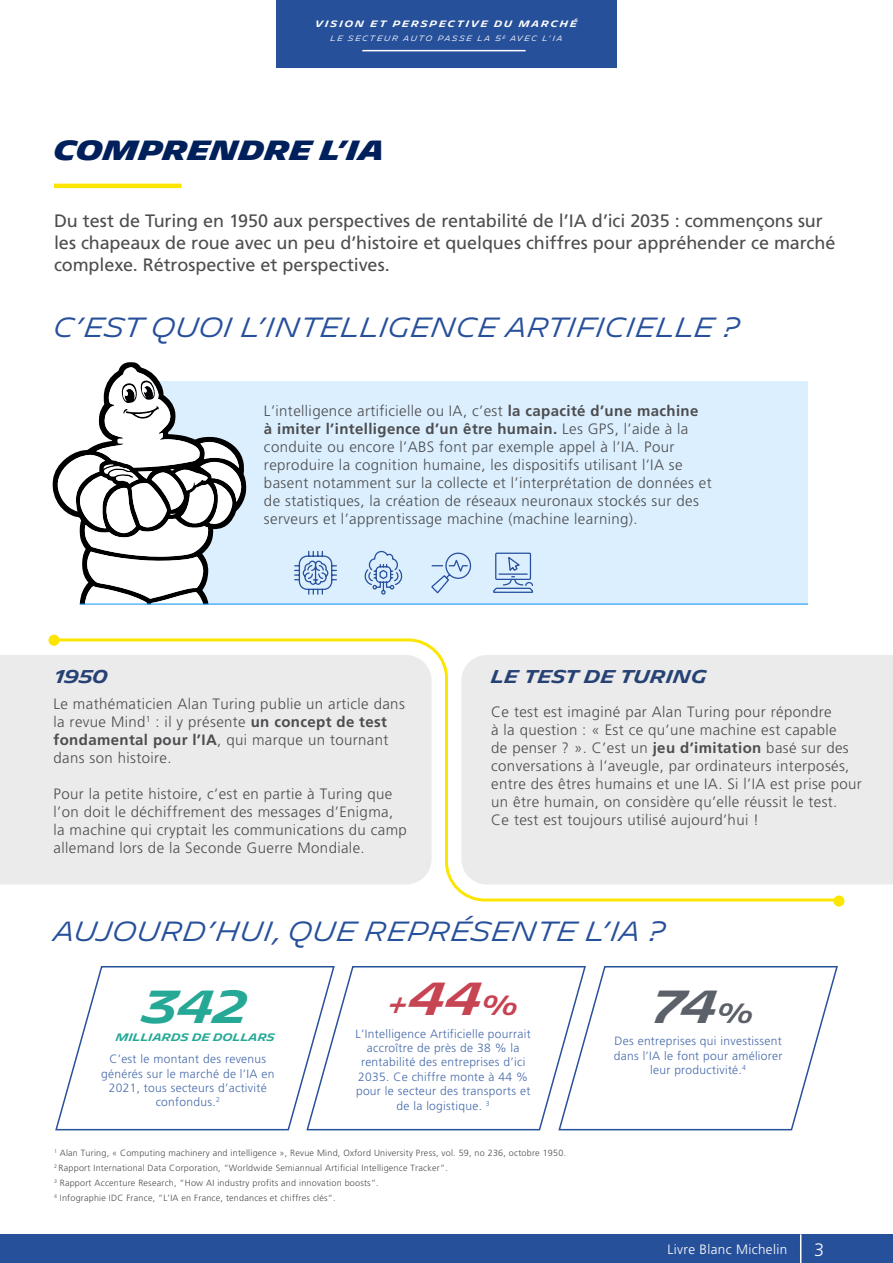
<style>
.page{position:relative;width:893px;height:1263px;background:#fff}
.page>*{position:absolute;margin:0;border:0;box-sizing:border-box;transform-origin:0 0}
.t1{font:600 45px "Michelin";color:#26a896}
.t2{font:600 45px "Michelin";color:#5b6069}
.t3{font:300 27px "Michelin";color:#27509b}
.t4{font:700 27px "Michelin";color:#00205b}
.t5{font:600 27px "Michelin";color:#c74452}
.t6{font:18px/21.6px "Frutiger";letter-spacing:-.005em;color:#4d4d4f}
.t7{font:600 18px "Michelin";color:#264274}
.t8{font:300 15px/18px "Frutiger";letter-spacing:.025em;color:#4d4d4f}
.t9{font:300 13.5px "Frutiger";letter-spacing:.025em;color:#fff}
.t10{font:300 12px/14.4px "Frutiger";letter-spacing:.025em;color:#476aaa;text-align:center}
.t11{font:600 10.5px "Michelin";color:#26a896}
.t12{font:300 9px/15px "Frutiger";letter-spacing:.025em;color:#4d4d4f}
.t13{font:600 9px "Michelin";letter-spacing:.2em;color:#fff}
.t14{font:300 7.5px "Michelin";letter-spacing:.2em;color:#fff}
.s1{font-weight:700}
.s2{font-size:45px}
.s3{font-size:27px}
.s4{font-size:18px}
</style>
<div class="page">
<div style="left:144px;top:381px;width:664px;height:223px;background:#dbeffe"></div>
<svg style="left:55px;top:966px;width:250px;height:165px"></svg>
<svg style="left:305px;top:966px;width:252px;height:165px"></svg>
<svg style="left:557px;top:966px;width:281px;height:165px"></svg>
<hr style="left:54px;top:184px;width:128px;height:4px;background:#fce500">
<svg style="left:51px;top:638px;width:791px;height:264px"></svg>
<div style="left:48px;top:635px;width:12px;height:11px;background:#fce500;border-radius:50%"></div>
<div style="left:833px;top:895px;width:11px;height:11px;background:#fce500;border-radius:50%"></div>
<div style="left:0;top:655px;width:432px;height:229px;background:#ebebec"></div>
<div style="left:461px;top:655px;width:432px;height:229px;background:#ebebec"></div>
<svg style="left:294px;top:550px;width:43px;height:45px"></svg>
<svg style="left:364px;top:550px;width:39px;height:45px"></svg>
<svg style="left:493px;top:552px;width:41px;height:41px"></svg>
<svg style="left:431px;top:552px;width:41px;height:42px"></svg>
<svg style="left:53px;top:362px;width:193px;height:242px"></svg>
<svg style="left:57px;top:367px;width:185px;height:237px"></svg>
<hr style="left:80px;top:604px;width:728px;height:1px;background:#1095f9">
<div style="left:0;top:1234px;width:893px;height:29px;background:#27509b"></div>
<svg style="left:800px;top:1234px;width:1px;height:29px"></svg>
<div style="left:276px;top:0;width:341px;height:68px;background:#27509b"></div>
<hr style="left:362px;top:50px;width:164px;height:1px;background:#fff">
<p class="t13" style="left:316px;top:19px;width:263px">VISION ET PERSPECTIVE DU MARCHÉ</p>
<p class="t14" style="left:330px;top:34px;width:234px">LE SECTEUR AUTO PASSE LA 5 <sup>È</sup> AVEC L’IA</p>
<h2 class="t4" style="left:54px;top:135px;width:332px">COMPRENDRE L’IA</h2>
<p class="t6" style="left:54px;top:210px;width:783px">Du test de Turing en 1950 aux perspectives de rentabilité de l’IA d’ici 2035 : commençons sur les chapeaux de roue avec un peu d’histoire et quelques chiffres pour appréhender ce marché complexe. Rétrospective et perspectives.</p>
<h2 class="t3" style="left:54px;top:312px;width:687px">C’EST QUOI L’INTELLIGENCE ARTIFICIELLE ?</h2>
<p class="t8" style="left:264px;top:402px;width:449px">L’intelligence artificielle ou IA, c’est <span class="s1">la capacité d’une machine<br>à imiter l’intelligence d’un être humain.</span> Les GPS, l’aide à la conduite ou encore l’ABS font par exemple appel à l’IA. Pour reproduire la cognition humaine, les dispositifs utilisant l’IA se basent notamment sur la collecte et l’interprétation de données et de statistiques, la création de réseaux neuronaux stockés sur des serveurs et l’apprentissage machine (machine learning).</p>
<p class="t7" style="left:55px;top:666px;width:54px">1950</p>
<p class="t7" style="left:491px;top:666px;width:217px">LE TEST DE TURING</p>
<p class="t8" style="left:54px;top:695px;width:353px">Le mathématicien Alan Turing publie un article dans la revue Mind<sup>1</sup> : il y présente <span class="s1">un concept de test fondamental pour l’IA</span>, qui marque un tournant dans son histoire.</p>
<p class="t8" style="left:54px;top:785px;width:355px">Pour la petite histoire, c’est en partie à Turing que l’on doit le déchiffrement des messages d’Enigma, la machine qui cryptait les communications du camp allemand lors de la Seconde Guerre Mondiale.</p>
<p class="t8" style="left:491px;top:703px;width:372px">Ce test est imaginé par Alan Turing pour répondre<br>à la question : « Est ce qu’une machine est capable<br>de penser ? ». C’est un <span class="s1">jeu d’imitation</span> basé sur des conversations à l’aveugle, par ordinateurs interposés, entre des êtres humains et une IA. Si l’IA est prise pour un être humain, on considère qu’elle réussit le test.<br>Ce test est toujours utilisé aujourd’hui !</p>
<h2 class="t3" style="left:54px;top:915px;width:613px">AUJOURD’HUI, QUE REPRÉSENTE L’IA ?</h2>
<h1 class="t1" style="left:143px;top:980px;width:107px">342</h1>
<p class="t11" style="left:116px;top:1031px;width:161px">MILLIARDS DE DOLLARS</p>
<p class="t10" style="left:101px;top:1052px;width:175px">C’est le montant des revenus générés sur le marché de l’IA en<br>2021, tous secteurs d’activité confondus.<sup>2</sup></p>
<h2 class="t5" style="left:387px;top:990px;width:133px">+<span class="s2">44</span>%</h2>
<h1 class="t2" style="left:653px;top:980px;width:102px">74<span class="s3">%</span></h1>
<p class="t10" style="left:356px;top:1026px;width:177px">L’Intelligence Artificielle pourrait accroître de près de 38 % la rentabilité des entreprises d’ici<br>2035. Ce chiffre monte à 44 % pour le secteur des transports et de la logistique. <sup>3</sup></p>
<p class="t10" style="left:614px;top:1034px;width:170px">Des entreprises qui investissent dans l’IA le font pour améliorer leur productivité.<sup>4</sup></p>
<p class="t12" style="left:54px;top:1145px;width:514px"><sup>1</sup> Alan Turing, « Computing machinery and intelligence », Revue Mind, Oxford University Press, vol. 59, no 236, octobre 1950.<br><sup>2</sup> Rapport International Data Corporation, “Worldwide Semiannual Artificial Intelligence Tracker”.<br><sup>3</sup> Rapport Accenture Research, “How AI industry profits and innovation boosts”.<br><sup>4</sup> Infographie IDC France, “L’IA en France, tendances et chiffres clés“.</p>
<p class="t9" style="left:680px;top:1241px;width:158px">Livre Blanc Michelin <span class="s4">3 3</span></p>
<p class="t9" style="left:668px;top:1241px;width:121px">Livre Blanc Michelin</p>
</div>
